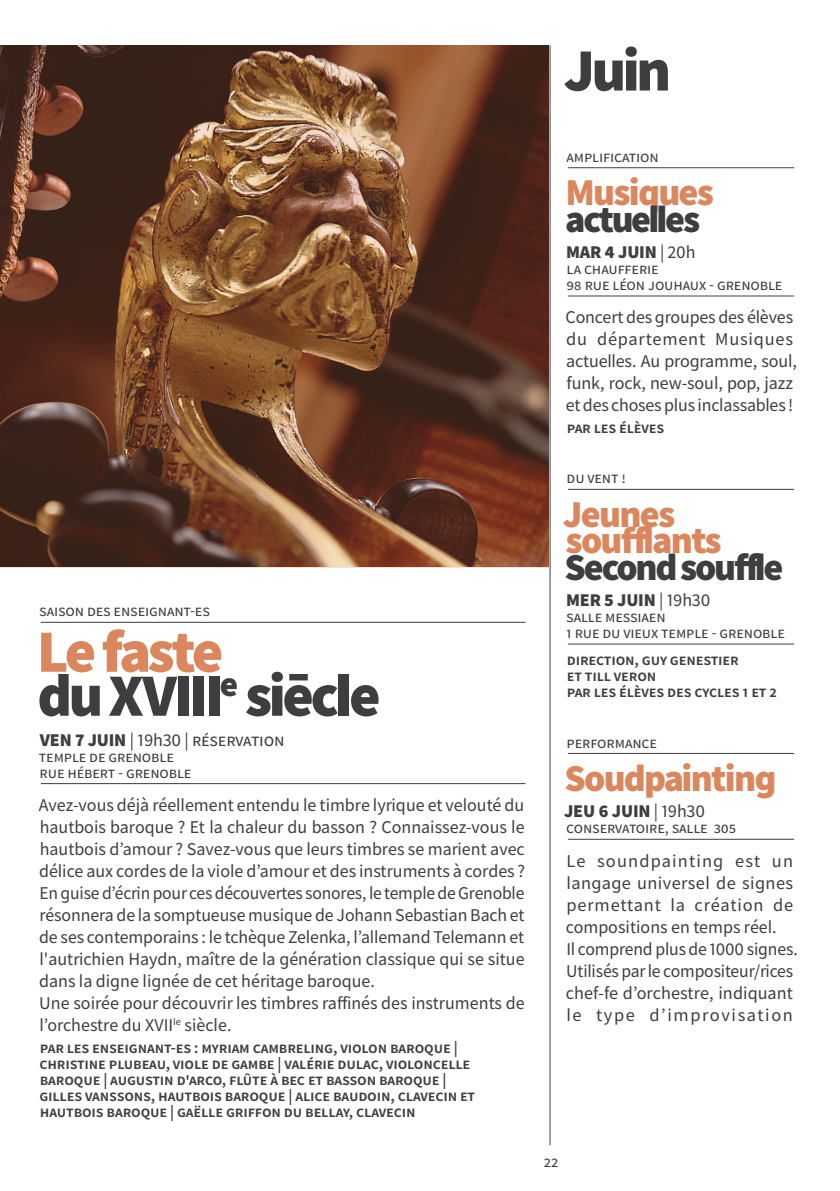
<style>
.page{position:relative;width:840px;height:1191px;background:#fff}
.page>*{position:absolute;margin:0;border:0;box-sizing:border-box;transform-origin:0 0}
.t1{font:60px/44px "Source Sans Variable";letter-spacing:-.06em;color:#3e3e3f}
.t2{font:38px "Source Sans Variable";letter-spacing:-.045em;color:#db865d}
.t3{font:38px "Source Sans Variable";letter-spacing:-.055em;color:#3e3e3f}
.t4{font:18px/22px "Source Sans Variable";letter-spacing:-.005em;color:#3e3e3f}
.t5{font:16px/16px "Source Sans Variable";letter-spacing:-.01em;color:#3e3e3f}
.s1{color:#db865d}
</style>
<div class="page">
<hr style="left:567px;top:167px;width:226px;height:1px;background:#3e3e3f">
<hr style="left:567px;top:296px;width:226px;height:1px;background:#3e3e3f">
<hr style="left:567px;top:489px;width:226px;height:1px;background:#3e3e3f">
<hr style="left:567px;top:643px;width:226px;height:1px;background:#3e3e3f">
<hr style="left:567px;top:753px;width:226px;height:1px;background:#3e3e3f">
<hr style="left:567px;top:839px;width:226px;height:1px;background:#3e3e3f">
<hr style="left:549px;top:45px;width:1px;height:1100px;background:#3e3e3f">
<hr style="left:41px;top:622px;width:484px;height:1px;background:#3e3e3f">
<hr style="left:41px;top:783px;width:484px;height:1px;background:#3e3e3f">
<svg style="left:0;top:46px;width:549px;height:522px"></svg>
<h1 class="t1" style="left:563px;top:49px;width:109px">Juin</h1>
<p class="t5" style="left:39px;top:603px;width:172px">saison des enseignant-es</p>
<h1 class="t1" style="left:37px;top:630px;width:345px"><span class="s1">Le faste<br></span>du XVIII<sup>e</sup> siēcle</h1>
<p class="t4" style="left:40px;top:729px;width:246px">VEN 7 JUIN | 19h30 | réservation</p>
<p class="t5" style="left:39px;top:748px;width:154px">Temple de grenoble rue hébert - grenoble</p>
<p class="t4" style="left:39px;top:794px;width:487px">Avez-vous déjà réellement entendu le timbre lyrique et velouté du hautbois baroque ? Et la chaleur du basson ? Connaissez-vous le hautbois d’amour ? Savez-vous que leurs timbres se marient avec délice aux cordes de la viole d’amour et des instruments à cordes ?<br>En guise d’écrin pour ces découvertes sonores, le temple de Grenoble résonnera de la somptueuse musique de Johann Sebastian Bach et de ses contemporains : le tchèque Zelenka, l’allemand Telemann et l'autrichien Haydn, maître de la génération classique qui se situe dans la digne lignée de cet héritage baroque.<br>Une soirée pour découvrir les timbres raffinés des instruments de l’orchestre du XVII<sup>Ie</sup> siècle.</p>
<p class="t5" style="left:39px;top:1040px;width:437px">par les enseignant-es : Myriam Cambreling, violon baroque | Christine Plubeau, viole de gambe | Valérie Dulac, violoncelle baroque | Augustin D'Arco, flûte à bec et basson baroque | Gilles Vanssons, hautbois baroque | Alice Baudoin, clavecin et hautbois baroque | Gaëlle Griffon du bellay, clavecin</p>
<p class="t5" style="left:566px;top:149px;width:94px">amplification</p>
<h2 class="t2" style="left:565px;top:170px;width:150px">Musiques</h2>
<h2 class="t3" style="left:565px;top:196px;width:136px">actuelles</h2>
<p class="t4" style="left:565px;top:241px;width:131px">MAR 4 JUIN | 20h</p>
<p class="t5" style="left:566px;top:261px;width:217px">la chaufferie<br>98 rue léon jouhaux - grenoble</p>
<p class="t4" style="left:565px;top:306px;width:233px">Concert des groupes des élèves du département Musiques actuelles. Au programme, soul, funk, rock, new-soul, pop, jazz et des choses plus inclassables !</p>
<p class="t5" style="left:566px;top:420px;width:99px">par les élèves</p>
<p class="t5" style="left:566px;top:470px;width:61px">du vent !</p>
<h2 class="t2" style="left:562px;top:491px;width:114px">Jeunes</h2>
<h2 class="t2" style="left:565px;top:518px;width:158px">soufflants</h2>
<h2 class="t3" style="left:564px;top:544px;width:220px">Second souffle</h2>
<p class="t4" style="left:565px;top:589px;width:146px">MER 5 JUIN | 19h30</p>
<p class="t5" style="left:565px;top:609px;width:220px">salle messiaen<br>1 rue du vieux temple - grenoble</p>
<p class="t5" style="left:566px;top:652px;width:211px">Direction, Guy Genestier<br>et Till Veron<br>par les élèves des cycles 1 et 2</p>
<p class="t5" style="left:566px;top:734px;width:92px">performance</p>
<h2 class="t2" style="left:564px;top:755px;width:213px">Soudpainting</h2>
<p class="t4" style="left:563px;top:800px;width:142px">JEU 6 JUIN | 19h30</p>
<p class="t5" style="left:565px;top:820px;width:171px">Conservatoire, salle 305</p>
<p class="t4" style="left:565px;top:850px;width:233px">Le soundpainting est un langage universel de signes permettant la création de compositions en temps réel.<br>Il comprend plus de 1000 signes.<br>Utilisés par le compositeur/rices chef-fe d’orchestre, indiquant le type d’improvisation</p>
<p class="t5" style="left:543px;top:1153px;width:16px">22</p>
</div>
